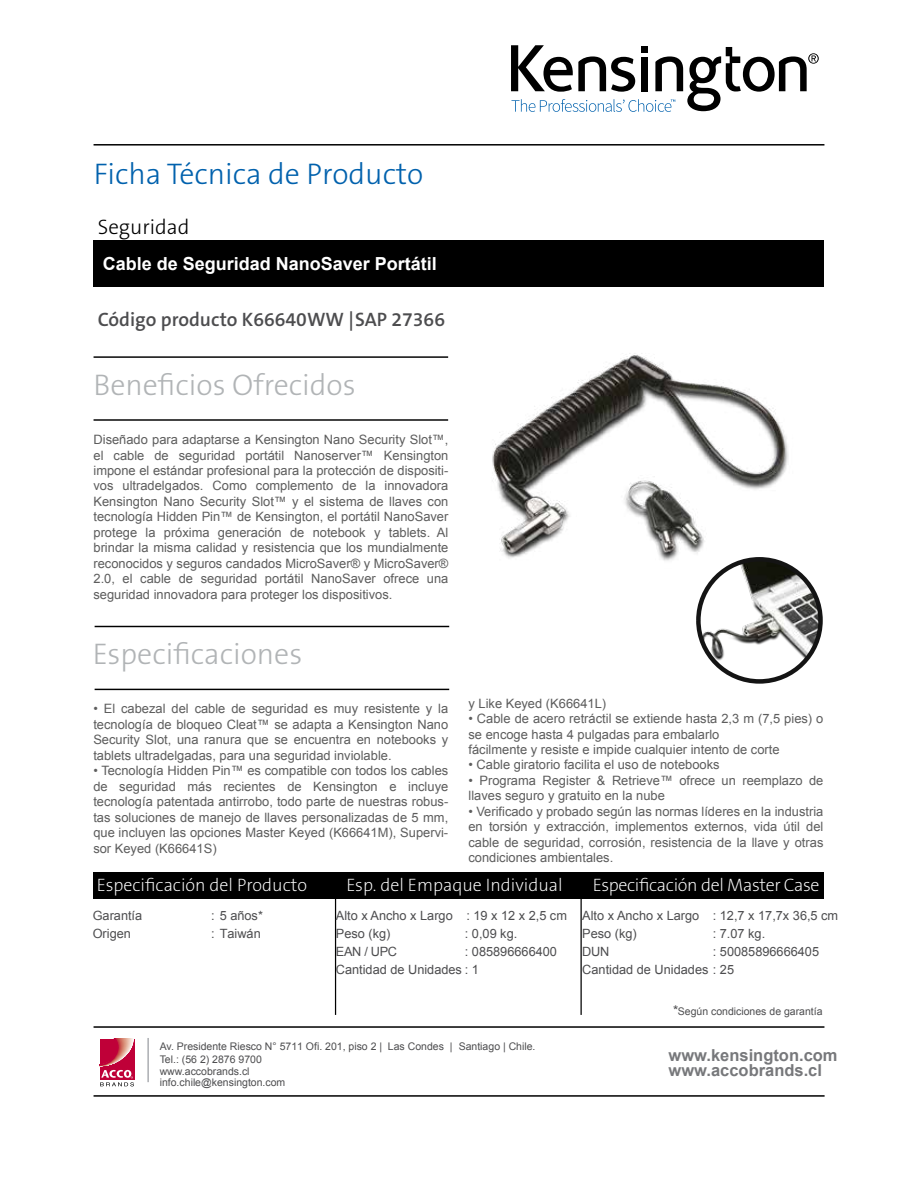
<style>
.page{position:relative;width:918px;height:1188px;background:#fff}
.page>*{position:absolute;margin:0;border:0;box-sizing:border-box;transform-origin:0 0}
.t1{font:30px "The Sans KENSINGTON3 Li";color:#b1b4b6}
.t2{font:30px "The Sans KENSINGTON3 Li";color:#0061ad}
.t3{font:21px "The Sans KENSINGTON3 Li";color:#000}
.t4{font:19.5px "The Sans KENSINGTON6 SB";color:#4d4d4f}
.t5{font:18px "The Sans KENSINGTON2 XL";color:#fff}
.t6{font:700 18px "Arial";color:#fff}
.t7{font:18px "The Sans KENSINGTON2 XL";letter-spacing:-.02em;color:#fff}
.t8{font:700 16.5px "Arial";color:#77787b}
.t9{font:12.9px/15.5px "Arial";color:#5d5d5d;text-align:justify}
.t10{font:12.75px/18px "Arial";color:#4d4d4f}
.t11{font:10.5px/12.6px "Arial";color:#4d4d4f}
.s1{font-size:13.5px}
</style>
<div class="page">
<hr style="left:94px;top:144px;width:730px;height:2px;background:#000">
<hr style="left:94px;top:1026px;width:730px;height:2px;background:#000">
<hr style="left:94px;top:1095px;width:731px;height:2px;background:#000">
<svg style="left:99px;top:1038px;width:36px;height:49px"></svg>
<svg style="left:100px;top:1039px;width:34px;height:47px;background:#cc4c6b"></svg>
<hr style="left:94px;top:356px;width:354px;height:2px;background:#000">
<hr style="left:94px;top:419px;width:354px;height:2px;background:#000">
<div style="left:94px;top:240px;width:730px;height:47px;background:#000"></div>
<hr style="left:95px;top:626px;width:354px;height:1px;background:#000">
<hr style="left:95px;top:689px;width:354px;height:1px;background:#000">
<div style="left:94px;top:872px;width:730px;height:27px;background:#000"></div>
<hr style="left:335px;top:873px;width:1px;height:142px;background:#000">
<hr style="left:581px;top:873px;width:1px;height:142px;background:#000">
<hr style="left:147px;top:1038px;width:2px;height:44px;background:#abaeb2">
<img style="left:492px;top:353px;width:297px;height:208px">
<svg style="left:698px;top:559px;width:123px;height:122px"></svg>
<div style="left:696px;top:557px;width:127px;height:127px;border:4px solid #141414;border-radius:50%"></div>
<svg style="left:511px;top:45px;width:308px;height:67px"></svg>
<h1 class="t2" style="left:94px;top:158px;width:331px">Ficha Técnica de Producto</h1>
<h2 class="t3" style="left:98px;top:216px;width:93px">Seguridad</h2>
<h3 class="t6" style="left:103px;top:252px;width:336px">Cable de Seguridad NanoSaver Portátil</h3>
<h3 class="t4" style="left:98px;top:309px;width:349px">Código producto K66640WW | SAP 27366</h3>
<h1 class="t1" style="left:94px;top:369px;width:264px">Beneficios Ofrecidos</h1>
<p class="t9" style="left:94px;top:432px;width:356px">Diseñado para adaptarse a Kensington Nano Security Slot™, el cable de seguridad portátil Nanoserver™ Kensington impone el estándar profesional para la protección de dispositi&shy;vos ultradelgados. Como complemento de la innovadora Kensington Nano Security Slot™ y el sistema de llaves con tecnología Hidden Pin™ de Kensington, el portátil NanoSaver protege la próxima generación de notebook y tablets. Al brindar la misma calidad y resistencia que los mundialmente reconocidos y seguros candados MicroSaver® y MicroSaver® 2.0, el cable de seguridad portátil NanoSaver ofrece una seguridad innovadora para proteger los dispositivos.</p>
<h1 class="t1" style="left:93px;top:638px;width:211px">Especificaciones</h1>
<p class="t9" style="left:93px;top:701px;width:356px">• El cabezal del cable de seguridad es muy resistente y la tecnología de bloqueo Cleat™ se adapta a Kensington Nano Security Slot, una ranura que se encuentra en notebooks y tablets ultradelgadas, para una seguridad inviolable.</p>
<p class="t9" style="left:93px;top:763px;width:356px">• Tecnología Hidden Pin™ es compatible con todos los cables de seguridad más recientes de Kensington e incluye tecnología patentada antirrobo, todo parte de nuestras robus&shy;tas soluciones de manejo de llaves personalizadas de 5 mm, que incluyen las opciones Master Keyed (K66641M), Supervi&shy;sor Keyed (K66641S)</p>
<p class="t9" style="left:468px;top:695px;width:139px">y Like Keyed (K66641L)</p>
<p class="t9" style="left:468px;top:711px;width:356px;text-align:left">• Cable de acero retráctil se extiende hasta 2,3 m (7,5 pies) o se encoge hasta 4 pulgadas para embalarlo<br>fácilmente y resiste e impide cualquier intento de corte</p>
<p class="t9" style="left:468px;top:757px;width:253px">• Cable giratorio facilita el uso de notebooks</p>
<p class="t9" style="left:468px;top:773px;width:356px">• Programa Register &amp; Retrieve™ ofrece un reemplazo de llaves seguro y gratuito en la nube</p>
<p class="t9" style="left:468px;top:804px;width:356px">• Verificado y probado según las normas líderes en la industria en torsión y extracción, implementos externos, vida útil del cable de seguridad, corrosión, resistencia de la llave y otras condiciones ambientales.</p>
<h3 class="t5" style="left:97px;top:875px;width:212px">Especificación del Producto</h3>
<h3 class="t5" style="left:346px;top:875px;width:218px">Esp. del Empaque Individual</h3>
<h3 class="t7" style="left:593px;top:875px;width:228px">Especificación del Master Case</h3>
<p class="t10" style="left:93px;top:907px;width:51px">Garantía</p>
<p class="t10" style="left:211px;top:907px;width:53px">: 5 años*</p>
<p class="t10" style="left:93px;top:925px;width:40px">Origen</p>
<p class="t10" style="left:211px;top:925px;width:51px">: Taiwán</p>
<p class="t10" style="left:336px;top:925px;width:56px">Peso (kg)</p>
<p class="t10" style="left:465px;top:925px;width:54px">: 0,09 kg.</p>
<p class="t10" style="left:336px;top:943px;width:63px">EAN / UPC</p>
<p class="t10" style="left:582px;top:907px;width:257px;text-indent:-246px">Alto x Ancho x Largo : 19 x 12 x 2,5 cm Alto x Ancho x Largo : 12,7 x 17,7x 36,5 cm<br>Peso (kg)</p>
<p class="t10" style="left:713px;top:925px;width:54px">: 7.07 kg.</p>
<p class="t10" style="left:582px;top:943px;width:238px;text-indent:130px">: 50085896666405<br>Cantidad de Unidades : 25</p>
<p class="t11" style="left:673px;top:1005px;width:151px"><span class="s1">*</span>Según condiciones de garantía</p>
<p class="t8" style="left:669px;top:1044px;width:171px">www.kensington.com</p>
<p class="t10" style="left:336px;top:943px;width:223px;text-indent:129px">: 085896666400<br>Cantidad de Unidades : 1</p>
<p class="t10" style="left:582px;top:943px;width:28px">DUN</p>
<p class="t11" style="left:160px;top:1040px;width:377px">Av. Presidente Riesco N° 5711 Ofi. 201, piso 2 | Las Condes | Santiago | Chile.<br>Tel.: (56 2) 2876 9700</p>
<p class="t11" style="left:160px;top:1065px;width:91px">www.accobrands.cl</p>
<p class="t8" style="left:669px;top:1060px;width:155px">www.accobrands.cl</p>
<p class="t11" style="left:160px;top:1076px;width:127px">info.chile@kensington.com</p>
</div>
